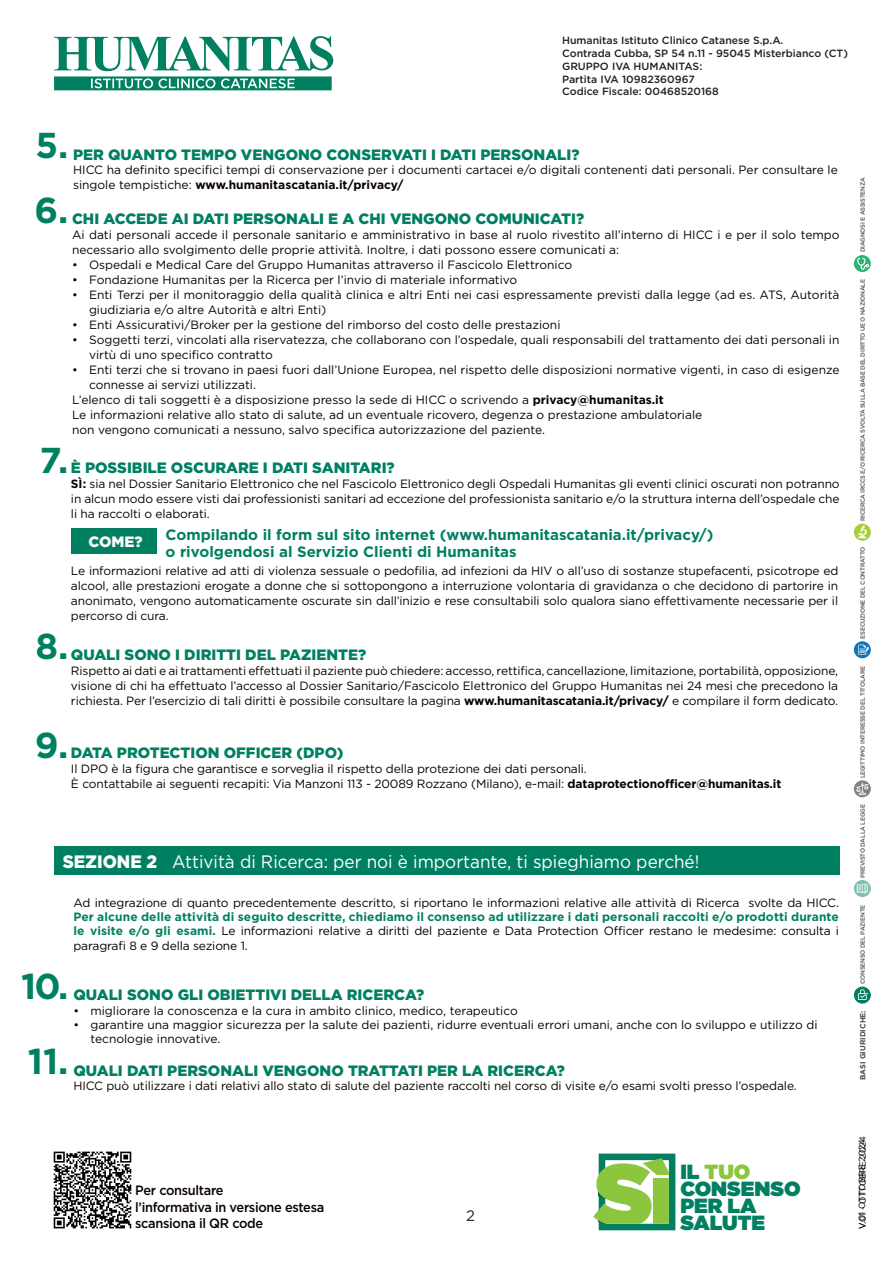
<style>
.page{position:relative;width:893px;height:1263px;background:#fff}
.page>*{position:absolute;margin:0;border:0;box-sizing:border-box;transform-origin:0 0}
.t1{font:700 36px "Gotham";color:#008061}
.t2{font:900 20.4px/17.1px "Gotham";color:#008061}
.t3{font:18px "Gotham";color:#fff;scale:.95 1}
.t4{font:900 15px "Gotham";color:#008061}
.t5{font:700 15px "Gotham";color:#008061}
.t6{font:900 15px "Gotham";color:#fff}
.t7{font:500 13.5px/16.5px "Gotham";letter-spacing:-.025em;color:#0b0002;scale:.95 1}
.t8{font:12px/15px "Gotham";color:#0b0002}
.t9{font:12px/14.4px "Gotham";letter-spacing:-.01em;color:#000;text-align:justify}
.t10{font:500 10.5px/12.8px "Gotham";color:#231f20}
.t11{font:9px "Gotham";color:#0b0002;scale:.95 1}
.t12{font:9px "Gotham";letter-spacing:.025em;color:#0b0002;scale:.95 1}
.t13{font:700 7.5px "Gotham";color:#4a4d4f}
.t14{font:500 6px "Gotham";letter-spacing:-.03em;color:#4a4d4f}
.s1{font-weight:700}
.s2{font-weight:900}
.s3{color:#0b0002}
.s4{font-weight:700;color:#008061}
.s5{color:#8bc63e}
</style>
<div class="page">
<svg style="left:854px;top:986px;width:17px;height:18px"></svg>
<svg style="left:858px;top:989px;width:10px;height:11px"></svg>
<svg style="left:854px;top:880px;width:17px;height:17px"></svg>
<svg style="left:857px;top:883px;width:11px;height:11px"></svg>
<svg style="left:854px;top:780px;width:17px;height:17px"></svg>
<svg style="left:856px;top:783px;width:12px;height:12px"></svg>
<svg style="left:854px;top:641px;width:17px;height:17px"></svg>
<svg style="left:858px;top:645px;width:11px;height:10px"></svg>
<svg style="left:854px;top:524px;width:17px;height:17px"></svg>
<svg style="left:858px;top:525px;width:9px;height:13px"></svg>
<div style="left:854px;top:255px;width:17px;height:17px;background:#2bb572;border-radius:50%"></div>
<svg style="left:857px;top:258px;width:12px;height:12px"></svg>
<svg style="left:54px;top:36px;width:279px;height:54px"></svg>
<img style="left:53px;top:1151px;width:79px;height:78px">
<svg style="left:593px;top:1153px;width:82px;height:77px"></svg>
<div style="left:71px;top:528px;width:86px;height:26px;background:#008061"></div>
<div style="left:55px;top:846px;width:785px;height:29px;background:#008061"></div>
<p class="t10" style="left:562px;top:34px;width:287px">Humanitas Istituto Clinico Catanese S.p.A.<br>Contrada Cubba, SP 54 n.11 - 95045 Misterbianco (CT)<br>GRUPPO IVA HUMANITAS:<br>Partita IVA 10982360967<br>Codice Fiscale: 00468520168</p>
<p class="t1" style="left:36px;top:122px;width:34px">5.</p>
<p class="t4" style="left:73px;top:144px;width:508px">PER QUANTO TEMPO VENGONO CONSERVATI I DATI PERSONALI?</p>
<p class="t8" style="left:73px;top:162px;width:766px;line-height:14.4px">HICC ha definito specifici tempi di conservazione per i documenti cartacei e/o digitali contenenti dati personali. Per consultare le singole tempistiche: <span class="s1">www.humanitascatania.it/privacy/</span></p>
<p class="t1" style="left:34px;top:186px;width:36px">6.</p>
<p class="t4" style="left:72px;top:208px;width:514px">CHI ACCEDE AI DATI PERSONALI E A CHI VENGONO COMUNICATI?</p>
<p class="t8" style="left:72px;top:227px;width:769px">Ai dati personali accede il personale sanitario e amministrativo in base al ruolo rivestito all’interno di HICC i e per il solo tempo necessario allo svolgimento delle proprie attività. Inoltre, i dati possono essere comunicati a:</p>
<p class="t8" style="left:72px;top:257px;width:502px">• Ospedali e Medical Care del Gruppo Humanitas attraverso il Fascicolo Elettronico</p>
<p class="t8" style="left:72px;top:272px;width:447px">• Fondazione Humanitas per la Ricerca per l’invio di materiale informativo</p>
<p class="t8" style="left:89px;top:287px;width:752px;text-indent:-17px">• Enti Terzi per il monitoraggio della qualità clinica e altri Enti nei casi espressamente previsti dalla legge (ad es. ATS, Autorità giudiziaria e/o altre Autorità e altri Enti)</p>
<p class="t8" style="left:72px;top:317px;width:490px">• Enti Assicurativi/Broker per la gestione del rimborso del costo delle prestazioni</p>
<p class="t8" style="left:89px;top:332px;width:752px;text-indent:-17px">• Soggetti terzi, vincolati alla riservatezza, che collaborano con l’ospedale, quali responsabili del trattamento dei dati personali in virtù di uno specifico contratto</p>
<p class="t8" style="left:89px;top:362px;width:752px;text-indent:-17px">• Enti terzi che si trovano in paesi fuori dall’Unione Europea, nel rispetto delle disposizioni normative vigenti, in caso di esigenze connesse ai servizi utilizzati.</p>
<p class="t8" style="left:72px;top:392px;width:632px">L’elenco di tali soggetti è a disposizione presso la sede di HICC o scrivendo a <span class="s1">privacy@humanitas.it<br></span>Le informazioni relative allo stato di salute, ad un eventuale ricovero, degenza o prestazione ambulatoriale</p>
<p class="t8" style="left:72px;top:422px;width:475px">non vengono comunicati a nessuno, salvo specifica autorizzazione del paziente.</p>
<p class="t1" style="left:40px;top:436px;width:30px">7.</p>
<p class="t4" style="left:71px;top:458px;width:325px">È POSSIBILE OSCURARE I DATI SANITARI?</p>
<p class="t8" style="left:71px;top:476px;width:770px;text-align:justify"><span class="s1">SÌ:</span> sia nel Dossier Sanitario Elettronico che nel Fascicolo Elettronico degli Ospedali Humanitas gli eventi clinici oscurati non potranno in alcun modo essere visti dai professionisti sanitari ad eccezione del professionista sanitario e/o la struttura interna dell’ospedale che li ha raccolti o elaborati.</p>
<p class="t5" style="left:166px;top:525px;width:549px">Compilando il form sul sito internet (www.humanitascatania.it/privacy/)</p>
<p class="t5" style="left:166px;top:542px;width:353px">o rivolgendosi al Servizio Clienti di Humanitas</p>
<p class="t6" style="left:88px;top:532px;width:56px">COME?</p>
<p class="t8" style="left:71px;top:563px;width:769px;text-align:justify">Le informazioni relative ad atti di violenza sessuale o pedofilia, ad infezioni da HIV o all’uso di sostanze stupefacenti, psicotrope ed alcool, alle prestazioni erogate a donne che si sottopongono a interruzione volontaria di gravidanza o che decidono di partorire in anonimato, vengono automaticamente oscurate sin dall’inizio e rese consultabili solo qualora siano effettivamente necessarie per il percorso di cura.</p>
<p class="t1" style="left:36px;top:623px;width:34px">8.</p>
<p class="t4" style="left:71px;top:644px;width:297px">QUALI SONO I DIRITTI DEL PAZIENTE?</p>
<p class="t8" style="left:71px;top:663px;width:769px;text-align:justify">Rispetto ai dati e ai trattamenti effettuati il paziente può chiedere: accesso, rettifica, cancellazione, limitazione, portabilità, opposizione, visione di chi ha effettuato l’accesso al Dossier Sanitario/Fascicolo Elettronico del Gruppo Humanitas nei 24 mesi che precedono la richiesta. Per l’esercizio di tali diritti è possibile consultare la pagina <span class="s1">www.humanitascatania.it/privacy/</span> e compilare il form dedicato.</p>
<p class="t1" style="left:35px;top:721px;width:35px">9.</p>
<p class="t4" style="left:71px;top:743px;width:274px">DATA PROTECTION OFFICER (DPO)</p>
<p class="t8" style="left:71px;top:761px;width:517px">Il DPO è la figura che garantisce e sorveglia il rispetto della protezione dei dati personali.</p>
<p class="t8" style="left:71px;top:776px;width:712px">È contattabile ai seguenti recapiti: Via Manzoni 113 - 20089 Rozzano (Milano), e-mail: <span class="s1">dataprotectionofficer@humanitas.it</span></p>
<p class="t3" style="left:63px;top:850px;width:672px"><span class="s2">SEZIONE 2</span> Attività di Ricerca: per noi è importante, ti spieghiamo perché!</p>
<p class="t9" style="left:73px;top:895px;width:767px">Ad integrazione di quanto precedentemente descritto, si riportano le informazioni relative alle attività di Ricerca svolte da <span class="s3">HICC</span>.<br><span class="s4">Per alcune delle attività di seguito descritte, chiediamo il consenso ad utilizzare i dati personali raccolti e/o prodotti durante le visite e/o gli esami.</span> Le informazioni relative a diritti del paziente e Data Protection Officer restano le medesime: consulta i paragrafi 8 e 9 della sezione 1.</p>
<p class="t1" style="left:21px;top:962px;width:49px">10.</p>
<p class="t4" style="left:73px;top:984px;width:352px">QUALI SONO GLI OBIETTIVI DELLA RICERCA?</p>
<p class="t8" style="left:73px;top:1002px;width:446px">• migliorare la conoscenza e la cura in ambito clinico, medico, terapeutico</p>
<p class="t8" style="left:90px;top:1017px;width:729px;line-height:14.4px;text-indent:-17px">• garantire una maggior sicurezza per la salute dei pazienti, ridurre eventuali errori umani, anche con lo sviluppo e utilizzo di tecnologie innovative.</p>
<p class="t4" style="left:73px;top:1060px;width:493px">QUALI DATI PERSONALI VENGONO TRATTATI PER LA RICERCA?</p>
<p class="t8" style="left:73px;top:1078px;width:725px">HICC può utilizzare i dati relativi allo stato di salute del paziente raccolti nel corso di visite e/o esami svolti presso l’ospedale.</p>
<p class="t1" style="left:28px;top:1038px;width:42px">11.</p>
<p class="t14" style="left:859px;top:252px;width:76px;rotate:-90deg">DIAGNOSI E ASSISTENZA</p>
<p class="t14" style="left:859px;top:521px;width:243px;rotate:-90deg">RICERCA IRCCS E/O RICERCA SVOLTA SULLA BASE DEL DIRITTO UE O NAZIONALE</p>
<p class="t14" style="left:859px;top:639px;width:93px;rotate:-90deg">ESECUZIONE DEL CONTRATTO</p>
<p class="t14" style="left:859px;top:778px;width:114px;rotate:-90deg">LEGITTIMO INTERESSE DEL TITOLARE</p>
<p class="t14" style="left:859px;top:878px;width:75px;rotate:-90deg">PREVISTO DALLA LEGGE</p>
<p class="t14" style="left:859px;top:984px;width:81px;rotate:-90deg">CONSENSO DEL PAZIENTE</p>
<p class="t13" style="left:858px;top:1080px;width:71px;rotate:-90deg">BASI GIURIDICHE:</p>
<p class="t7" style="left:135px;top:1182px;width:201px">Per consultare<br>l’informativa in versione estesa scansiona il QR code</p>
<h2 class="t2" style="left:680px;top:1163px;width:122px">IL <span class="s5">TUO<br></span>CONSENSO<br>PER LA<br>SALUTE</h2>
<p class="t11" style="left:857px;top:1229px;width:99px;rotate:-90deg">V.01 - OTTOBRE 2024</p>
<p class="t12" style="left:856px;top:1209px;width:75px;rotate:-90deg">OT OBRE 2024</p>
</div>
